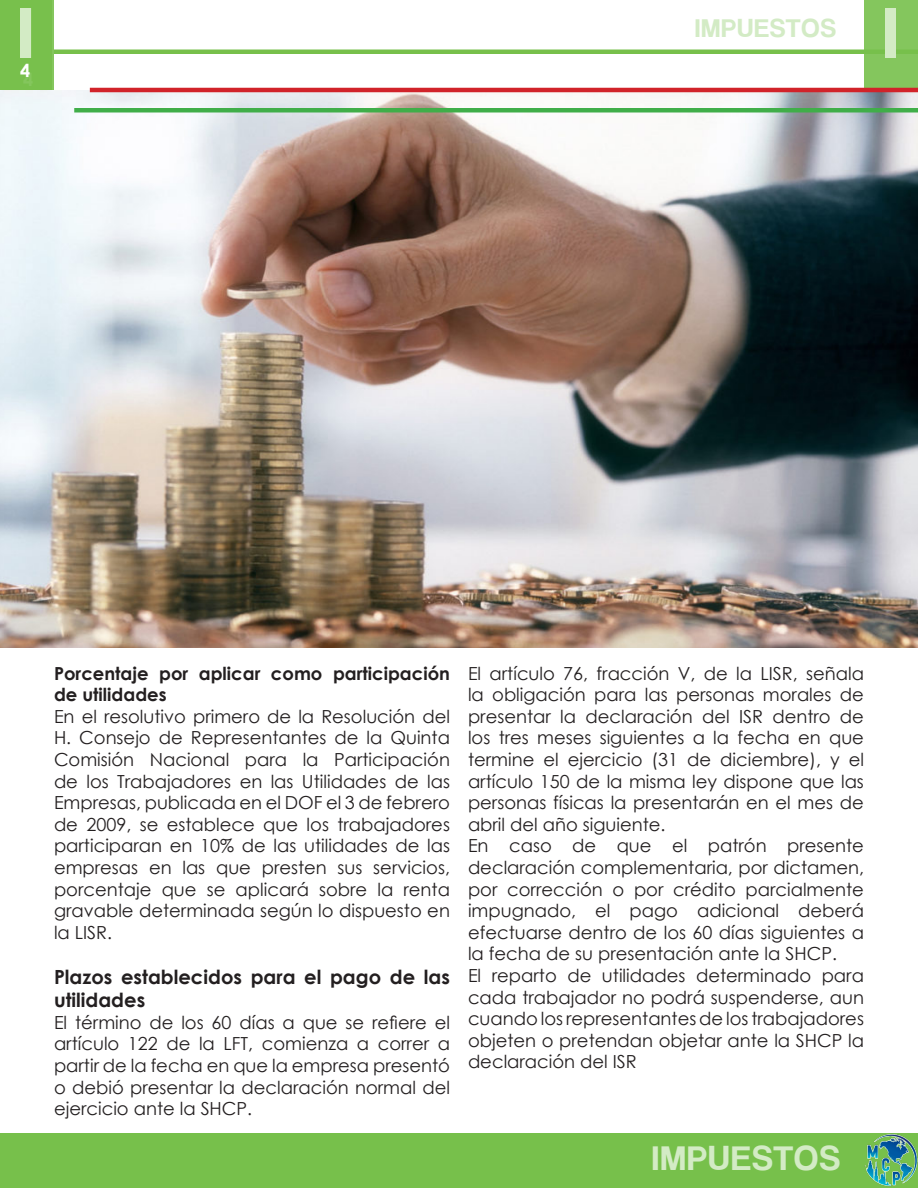
<style>
.page{position:relative;width:918px;height:1188px;background:#fff}
.page>*{position:absolute;margin:0;border:0;box-sizing:border-box;transform-origin:0 0}
.t1{font:75px "Coolvetica Rg";color:#d3ebc5}
.t2{font:36px "Coolvetica Rg";letter-spacing:.05em;color:#d3ebc5}
.t3{font:27px "Coolvetica Rg";letter-spacing:.05em;color:#d3ebc5}
.t4{font:700 19.5px/23.4px "Century Gothic";color:#231f20}
.t5{font:18px/21.6px "Century Gothic";color:#231f20;text-align:justify}
.t6{font:700 18px/21.6px "Century Gothic";color:#231f20}
.t7{font:700 18px "Century Gothic";color:#fff}
</style>
<div class="page">
<div style="left:0;top:1134px;width:918px;height:54px;background:#77c04b"></div>
<hr style="left:54px;top:50px;width:864px;height:4px;background:#77c04b">
<div style="left:864px;top:0;width:54px;height:90px;background:#84c65d"></div>
<img style="left:865px;top:1134px;width:53px;height:53px">
<img style="left:0;top:91px;width:918px;height:557px">
<div style="left:0;top:0;width:54px;height:90px;background:#84c65d"></div>
<hr style="left:90px;top:88px;width:828px;height:4px;background:#d1232a">
<div style="left:0;top:0;width:52px;height:90px;background:#77c04b"></div>
<hr style="left:74px;top:108px;width:844px;height:4px;background:#40ae49">
<p class="t1" style="left:18px;top:-11px;width:16px">I</p>
<p class="t7" style="left:20px;top:57px;width:12px">4</p>
<p class="t7" style="left:23px;top:66px;width:12px">4</p>
<h3 class="t3" style="left:695px;top:12px;width:142px">IMPUESTOS</h3>
<h1 class="t1" style="left:884px;top:-11px;width:16px">I</h1>
<p class="t6" style="left:54px;top:661px;width:397px">Porcentaje por aplicar como participación de utilidades</p>
<p class="t5" style="left:54px;top:705px;width:398px">En el resolutivo primero de la Resolución del H. Consejo de Representantes de la Quinta Comisión Nacional para la Participación de los Trabajadores en las Utilidades de las Empresas, publicada en el DOF el 3 de febrero de 2009, se establece que los trabajadores participaran en 10% de las utilidades de las empresas en las que presten sus servicios, porcentaje que se aplicará sobre la renta gravable determinada según lo dispuesto en la LISR.</p>
<p class="t4" style="left:54px;top:964px;width:398px">Plazos establecidos para el pago de las utilidades</p>
<p class="t5" style="left:54px;top:1011px;width:398px">El término de los 60 días a que se refiere el artículo 122 de la LFT, comienza a correr a partir de la fecha en que la empresa presentó o debió presentar la declaración normal del ejercicio ante la SHCP.</p>
<p class="t5" style="left:468px;top:662px;width:398px">El artículo 76, fracción V, de la LISR, señala la obligación para las personas morales de presentar la declaración del ISR dentro de los tres meses siguientes a la fecha en que termine el ejercicio (31 de diciembre), y el artículo 150 de la misma ley dispone que las personas físicas la presentarán en el mes de abril del año siguiente.</p>
<p class="t5" style="left:468px;top:835px;width:398px">En caso de que el patrón presente declaración complementaria, por dictamen, por corrección o por crédito parcialmente impugnado, el pago adicional deberá efectuarse dentro de los 60 días siguientes a la fecha de su presentación ante la SHCP.</p>
<p class="t5" style="left:468px;top:964px;width:398px">El reparto de utilidades determinado para cada trabajador no podrá suspenderse, aun cuando los representantes de los trabajadores objeten o pretendan objetar ante la SHCP la declaración del ISR</p>
<h2 class="t2" style="left:652px;top:1137px;width:189px">IMPUESTOS</h2>
</div>
